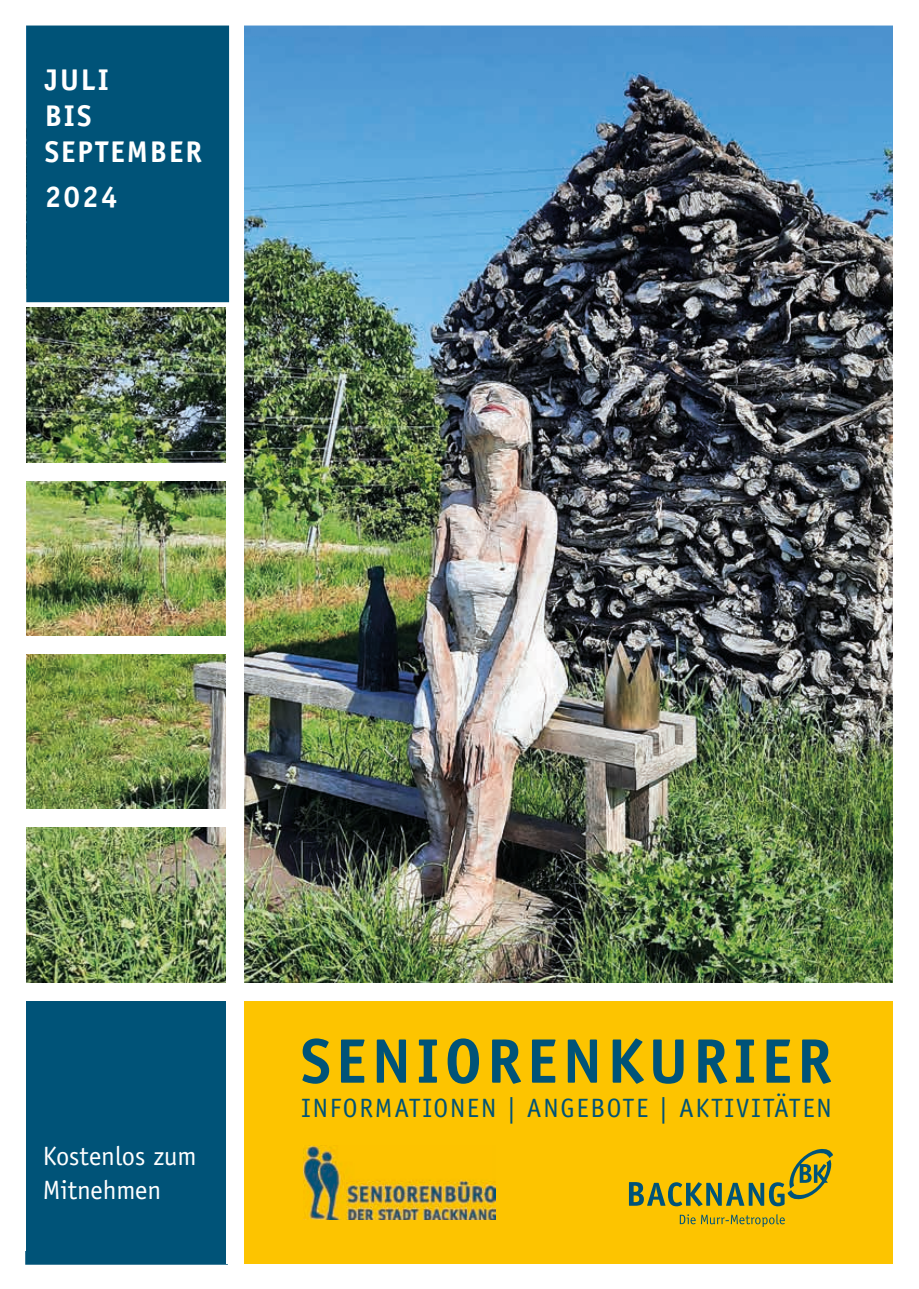
<style>
.page{position:relative;width:919px;height:1289px;background:#fff}
.page>*{position:absolute;margin:0;border:0;box-sizing:border-box;transform-origin:0 0}
.t1{font:700 63px "Officina Sans Std";letter-spacing:.08em;color:#005378}
.t2{font:700 30px/36px "Officina Sans Std";letter-spacing:.065em;color:#fff}
.t3{font:26.55px "Officina Sans Std";letter-spacing:.065em;color:#005378}
.t4{font:26.55px/34px "Officina Sans Std";color:#fff}
</style>
<div class="page">
<img style="left:26px;top:26px;width:867px;height:957px">
<div style="left:243px;top:1000px;width:650px;height:263px;background:#fdc400"></div>
<img style="left:304px;top:1145px;width:191px;height:74px">
<div style="left:25px;top:1001px;width:201px;height:263px;background:#005378"></div>
<svg style="left:629px;top:1149px;width:204px;height:57px"></svg>
<svg style="left:679px;top:1214px;width:105px;height:12px"></svg>
<svg style="left:26px;top:302px;width:200px;height:5px"></svg>
<div style="left:226px;top:21px;width:17px;height:1242px;background:#fff"></div>
<div style="left:26px;top:463px;width:203px;height:17px;background:#fff"></div>
<div style="left:25px;top:636px;width:203px;height:17px;background:#fff"></div>
<div style="left:25px;top:809px;width:203px;height:17px;background:#fff"></div>
<div style="left:15px;top:13px;width:11px;height:1237px;background:#fff"></div>
<div style="left:26px;top:26px;width:203px;height:276px;background:#005378"></div>
<p class="t2" style="left:45px;top:62px;width:159px">JULI<br>BIS<br>SEPTEMBER</p>
<p class="t2" style="left:45px;top:178px;width:74px">2024</p>
<p class="t4" style="left:43px;top:1139px;width:155px">Kostenlos zum<br>Mitnehmen</p>
<h1 class="t1" style="left:301px;top:1021px;width:533px">SENIORENKURIER</h1>
<p class="t3" style="left:301px;top:1092px;width:531px">INFORMATIONEN | ANGEBOTE | AKTIVITÄTEN</p>
</div>
